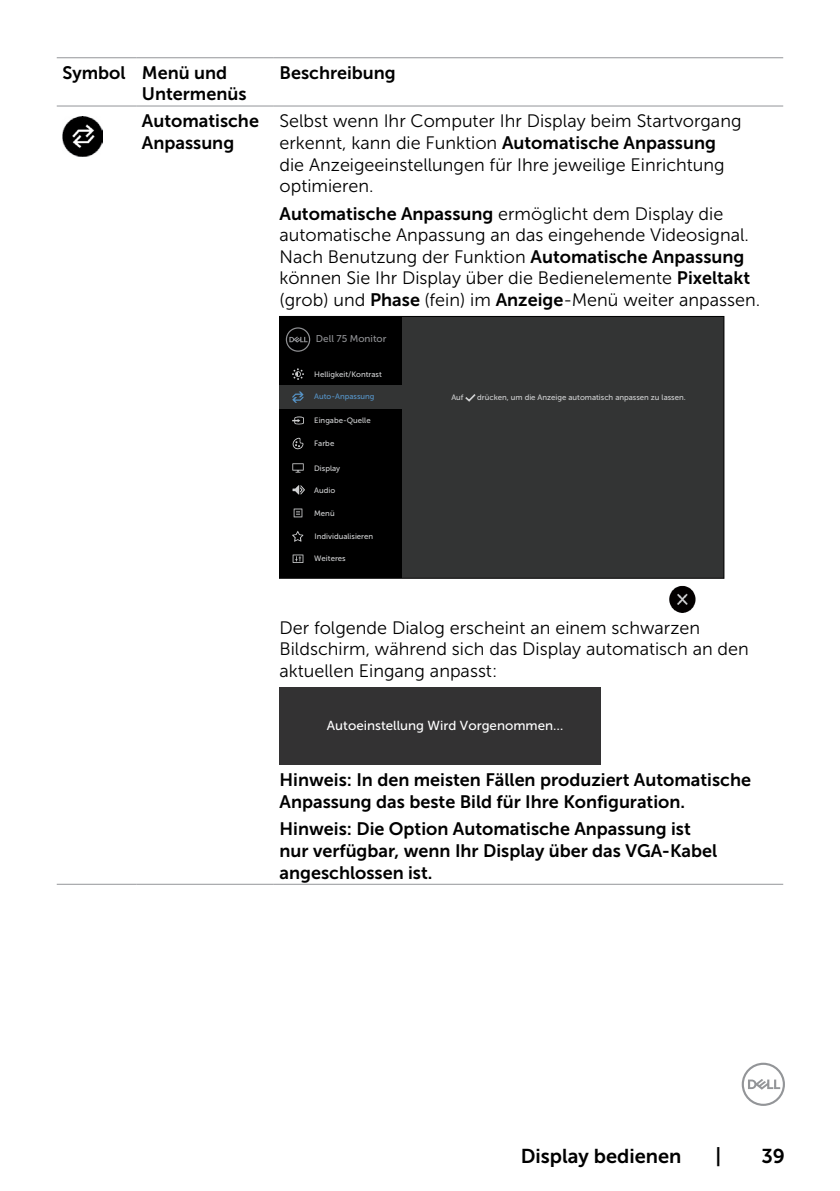
<style>
.page{position:relative;width:840px;height:1191px;background:#fff}
.page>*{position:absolute;margin:0;border:0;box-sizing:border-box;transform-origin:0 0}
.t1{font:20px "Museo Sans For Dell 700";color:#000}
.t2{font:18px/21.6px "Museo Sans For Dell 300";color:#000}
.t3{font:18px/21.6px "Museo Sans For Dell 700";color:#000}
.t4{font:13px "Museo Sans For Dell 500";color:#fff}
.t5{font:9.8px "Museo Sans For Dell 500";color:#8f9093}
.t6{font:7.8px "Museo Sans For Dell 500";color:#d0d1d2}
.t7{font:7.8px "Museo Sans For Dell 500";color:#5693c6}
.s1{font-family:"Museo Sans For Dell 700"}
</style>
<div class="page">
<svg style="left:741px;top:1062px;width:43px;height:44px"></svg>
<hr style="left:57px;top:57px;width:79px;height:1px;background:#939598">
<hr style="left:136px;top:57px;width:138px;height:1px;background:#939598">
<hr style="left:274px;top:57px;width:508px;height:1px;background:#939598">
<hr style="left:57px;top:106px;width:79px;height:1px;background:#939598">
<hr style="left:136px;top:106px;width:138px;height:1px;background:#939598">
<hr style="left:274px;top:106px;width:508px;height:1px;background:#939598">
<hr style="left:57px;top:884px;width:79px;height:1px;background:#939598">
<hr style="left:136px;top:884px;width:138px;height:1px;background:#939598">
<hr style="left:274px;top:884px;width:508px;height:1px;background:#939598">
<img style="left:62px;top:117px;width:40px;height:40px">
<div style="left:279px;top:316px;width:444px;height:262px;background:#333434"></div>
<div style="left:279px;top:316px;width:122px;height:262px;background:#000"></div>
<div style="left:279px;top:386px;width:122px;height:23px;background:#333434"></div>
<svg style="left:292px;top:368px;width:12px;height:12px"></svg>
<svg style="left:292px;top:416px;width:12px;height:8px"></svg>
<svg style="left:292px;top:437px;width:11px;height:12px"></svg>
<svg style="left:292px;top:463px;width:11px;height:9px"></svg>
<svg style="left:293px;top:508px;width:9px;height:9px"></svg>
<svg style="left:292px;top:554px;width:11px;height:9px"></svg>
<svg style="left:286px;top:327px;width:24px;height:25px"></svg>
<svg style="left:292px;top:485px;width:13px;height:10px"></svg>
<svg style="left:292px;top:531px;width:11px;height:11px"></svg>
<img style="left:669px;top:586px;width:26px;height:26px">
<svg style="left:292px;top:391px;width:11px;height:12px"></svg>
<svg style="left:465px;top:394px;width:11px;height:8px"></svg>
<div style="left:279px;top:687px;width:321px;height:78px;background:#333233"></div>
<p class="t3" style="left:142px;top:62px;width:106px;text-indent:-79px">Symbol Menü und<br>Untermenüs</p>
<p class="t3" style="left:279px;top:62px;width:118px">Beschreibung</p>
<p class="t3" style="left:142px;top:110px;width:119px">Automatische<br>Anpassung</p>
<p class="t2" style="left:279px;top:111px;width:463px">Selbst wenn Ihr Computer Ihr Display beim Startvorgang erkennt, kann die Funktion <span class="s1">Automatische Anpassung </span>die Anzeigeeinstellungen für Ihre jeweilige Einrichtung optimieren.</p>
<p class="t2" style="left:279px;top:203px;width:482px"><span class="s1">Automatische Anpassung</span> ermöglicht dem Display die automatische Anpassung an das eingehende Videosignal.<br>Nach Benutzung der Funktion <span class="s1">Automatische Anpassung </span>können Sie Ihr Display über die Bedienelemente <span class="s1">Pixeltakt </span>(grob) und <span class="s1">Phase</span> (fein) im <span class="s1">Anzeige</span>-Menü weiter anpassen.</p>
<p class="t5" style="left:316px;top:333px;width:72px">Dell 75 Monitor</p>
<p class="t6" style="left:314px;top:370px;width:69px">Helligkeit/Kontrast</p>
<p class="t7" style="left:314px;top:392px;width:62px">Auto-Anpassung</p>
<p class="t6" style="left:314px;top:416px;width:58px">Eingabe-Quelle</p>
<p class="t6" style="left:314px;top:439px;width:22px">Farbe</p>
<p class="t6" style="left:314px;top:463px;width:28px">Display</p>
<p class="t6" style="left:314px;top:485px;width:23px">Audio</p>
<p class="t6" style="left:314px;top:508px;width:22px">Menü</p>
<p class="t6" style="left:314px;top:532px;width:60px">Individualisieren</p>
<p class="t6" style="left:314px;top:554px;width:33px">Weiteres</p>
<p class="t6" style="left:451px;top:393px;width:14px">Auf</p>
<p class="t6" style="left:477px;top:393px;width:210px">drücken, um die Anzeige automatisch anpassen zu lassen.</p>
<p class="t2" style="left:279px;top:617px;width:470px">Der folgende Dialog erscheint an einem schwarzen<br>Bildschirm, während sich das Display automatisch an den aktuellen Eingang anpasst:</p>
<p class="t4" style="left:327px;top:718px;width:238px">Autoeinstellung Wird Vorgenommen…</p>
<p class="t3" style="left:279px;top:769px;width:472px">Hinweis: In den meisten Fällen produziert Automatische<br>Anpassung das beste Bild für Ihre Konfiguration.</p>
<p class="t3" style="left:279px;top:818px;width:439px">Hinweis: Die Option Automatische Anpassung ist nur verfügbar, wenn Ihr Display über das VGA-Kabel angeschlossen ist.</p>
<p class="t1" style="left:520px;top:1144px;width:162px">Display bedienen</p>
<p class="t1" style="left:715px;top:1144px;width:7px">|</p>
<p class="t1" style="left:761px;top:1144px;width:25px">39</p>
</div>
